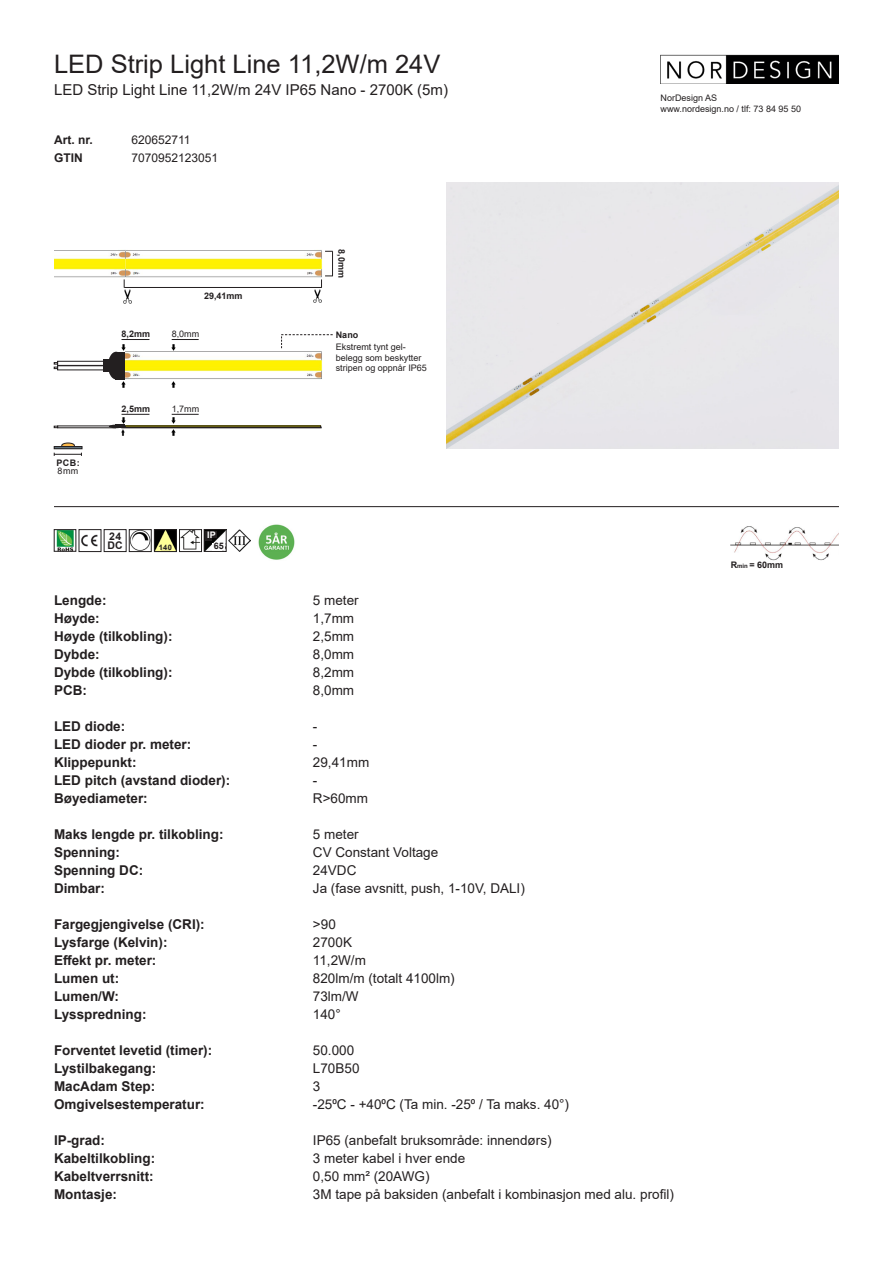
<style>
.page{position:relative;width:893px;height:1263px;background:#fff}
.page>*{position:absolute;margin:0;border:0;box-sizing:border-box;transform-origin:0 0}
.t1{font:25.5px "Arial";color:#231f20}
.t2{font:15px "Arial";color:#231f20}
.t3{font:700 13.5px "Arial";color:#231f20}
.t4{font:13.5px "Arial";color:#231f20}
.t5{font:12px "Arial";color:#231f20}
.t6{font:700 12px "Arial";color:#231f20}
.Produkt_tekst{font:700 10.5px "Arial";color:#231f20}
.Produkt_tekst-2{font:9px/10.8px "Arial";color:#231f20}
.Produkt_tekst-3{font:700 9px "Arial";color:#231f20}
.Produkt_tekst-4{font:700 9px "Arial";color:#fff}
.Produkt_tekst-5{font:700 7.5px "Arial";color:#231f20}
.s1{font-size:6px}
</style>
<div class="page">
<hr style="left:54px;top:506px;width:785px;height:1px;background:#231f20">
<img style="left:54px;top:250px;width:268px;height:27px">
<hr style="left:124px;top:287px;width:198px;height:1px;background:#231f20">
<svg style="left:124px;top:279px;width:7px;height:24px"></svg>
<svg style="left:314px;top:251px;width:19px;height:52px"></svg>
<img style="left:446px;top:183px;width:392px;height:266px">
<img style="left:125px;top:352px;width:198px;height:27px">
<div style="left:116px;top:352px;width:9px;height:27px;background:#231f20"></div>
<div style="left:108px;top:352px;width:16px;height:27px;background:#231f20;border-radius:50%"></div>
<div style="left:103px;top:359px;width:10px;height:13px;background:#231f20"></div>
<div style="left:57px;top:361px;width:47px;height:5px;border:1px solid #231f20"></div>
<svg style="left:54px;top:362px;width:4px;height:7px"></svg>
<div style="left:122px;top:427px;width:199px;height:1px;border:1px solid #231f20"></div>
<svg style="left:122px;top:381px;width:3px;height:6px"></svg>
<svg style="left:122px;top:339px;width:27px;height:11px"></svg>
<svg style="left:172px;top:381px;width:3px;height:6px"></svg>
<svg style="left:172px;top:339px;width:27px;height:11px"></svg>
<svg style="left:172px;top:414px;width:27px;height:9px"></svg>
<svg style="left:109px;top:414px;width:40px;height:22px"></svg>
<svg style="left:172px;top:430px;width:3px;height:6px"></svg>
<svg style="left:281px;top:334px;width:52px;height:14px"></svg>
<div style="left:62px;top:443px;width:12px;height:5px;background:#fcb94b;border-radius:50%"></div>
<div style="left:62px;top:443px;width:13px;height:5px;border:1px solid #231f20;border-radius:50%"></div>
<div style="left:54px;top:446px;width:28px;height:3px;border:1px solid #231f20"></div>
<svg style="left:54px;top:453px;width:28px;height:3px"></svg>
<img style="left:730px;top:526px;width:109px;height:34px">
<img style="left:660px;top:55px;width:179px;height:29px">
<img style="left:229px;top:529px;width:22px;height:23px">
<img style="left:206px;top:531px;width:18px;height:19px">
<div style="left:204px;top:529px;width:22px;height:23px;border:1px solid #231f20"></div>
<div style="left:206px;top:532px;width:11px;height:6px;background:#231f20"></div>
<svg style="left:206px;top:538px;width:6px;height:3px"></svg>
<div style="left:216px;top:542px;width:9px;height:8px;background:#fff"></div>
<div style="left:214px;top:542px;width:9px;height:8px;background:#fff"></div>
<div style="left:212px;top:543px;width:10px;height:8px;background:#fff"></div>
<img style="left:181px;top:531px;width:19px;height:19px">
<div style="left:179px;top:529px;width:23px;height:23px;border:1px solid #231f20"></div>
<img style="left:131px;top:531px;width:18px;height:19px">
<div style="left:129px;top:529px;width:22px;height:23px;border:1px solid #231f20"></div>
<img style="left:156px;top:531px;width:19px;height:19px">
<div style="left:154px;top:529px;width:23px;height:23px;border:1px solid #231f20"></div>
<svg style="left:161px;top:547px;width:9px;height:4px"></svg>
<img style="left:81px;top:534px;width:17px;height:13px">
<div style="left:79px;top:529px;width:22px;height:23px;border:1px solid #231f20"></div>
<div style="left:104px;top:529px;width:22px;height:23px;border:1px solid #231f20"></div>
<img style="left:56px;top:531px;width:18px;height:18px">
<div style="left:54px;top:529px;width:22px;height:22px;border:1px solid #231f20"></div>
<img style="left:258px;top:524px;width:37px;height:36px">
<p class="t1" style="left:54px;top:46px;width:388px">LED Strip Light Line 11,2W/m 24V</p>
<p class="t2" style="left:54px;top:80px;width:396px">LED Strip Light Line 11,2W/m 24V IP65 Nano - 2700K (5m)</p>
<p class="t6" style="left:54px;top:131px;width:40px">Art. nr.</p>
<p class="t5" style="left:131px;top:131px;width:61px">620652711</p>
<p class="t6" style="left:54px;top:150px;width:30px">GTIN</p>
<p class="t5" style="left:131px;top:150px;width:88px">7070952123051</p>
<p class="Produkt_tekst-3" style="left:204px;top:290px;width:40px">29,41mm</p>
<p class="Produkt_tekst-3" style="left:122px;top:328px;width:30px">8,2mm</p>
<p class="Produkt_tekst-2" style="left:172px;top:328px;width:29px">8,0mm</p>
<p class="Produkt_tekst-3" style="left:56px;top:456px;width:25px">PCB:</p>
<p class="Produkt_tekst-2" style="left:58px;top:466px;width:22px">8mm</p>
<p class="Produkt_tekst-3" style="left:122px;top:402px;width:30px">2,5mm</p>
<p class="Produkt_tekst-2" style="left:172px;top:403px;width:29px">1,7mm</p>
<p class="Produkt_tekst" style="left:109px;top:528px;width:14px">24</p>
<p class="Produkt_tekst" style="left:108px;top:538px;width:17px">DC</p>
<p class="Produkt_tekst-4" style="left:207px;top:528px;width:10px">IP</p>
<p class="Produkt_tekst-5" style="left:159px;top:542px;width:15px">140</p>
<p class="Produkt_tekst-3" style="left:214px;top:540px;width:12px">65</p>
<p class="Produkt_tekst-3" style="left:348px;top:249px;width:30px;rotate:90deg">8,0mm</p>
<p class="Produkt_tekst-3" style="left:336px;top:328px;width:24px">Nano</p>
<p class="Produkt_tekst-2" style="left:336px;top:341px;width:72px">Ekstremt tynt gel-</p>
<p class="Produkt_tekst-2" style="left:336px;top:352px;width:93px">belegg som beskytter stripen og oppnår IP65</p>
<p class="Produkt_tekst-2" style="left:660px;top:93px;width:58px">NorDesign AS</p>
<p class="Produkt_tekst-2" style="left:660px;top:104px;width:142px">www.nordesign.no / tlf: 73 84 95 50</p>
<p class="Produkt_tekst-3" style="left:731px;top:559px;width:54px">R<span class="s1">min</span> = 60mm</p>
<p class="t3" style="left:54px;top:591px;width:54px">Lengde:</p>
<p class="t3" style="left:54px;top:609px;width:47px">Høyde:</p>
<p class="t3" style="left:54px;top:627px;width:120px">Høyde (tilkobling):</p>
<p class="t3" style="left:54px;top:645px;width:47px">Dybde:</p>
<p class="t3" style="left:54px;top:663px;width:120px">Dybde (tilkobling):</p>
<p class="t3" style="left:54px;top:681px;width:34px">PCB:</p>
<p class="t3" style="left:54px;top:717px;width:73px">LED diode:</p>
<p class="t3" style="left:54px;top:735px;width:139px">LED dioder pr. meter:</p>
<p class="t3" style="left:54px;top:753px;width:84px">Klippepunkt:</p>
<p class="t3" style="left:54px;top:771px;width:178px">LED pitch (avstand dioder):</p>
<p class="t3" style="left:54px;top:789px;width:95px">Bøyediameter:</p>
<p class="t3" style="left:54px;top:825px;width:171px">Maks lengde pr. tilkobling:</p>
<p class="t3" style="left:54px;top:843px;width:68px">Spenning:</p>
<p class="t3" style="left:54px;top:861px;width:91px">Spenning DC:</p>
<p class="t3" style="left:54px;top:879px;width:53px">Dimbar:</p>
<p class="t3" style="left:54px;top:915px;width:152px">Fargegjengivelse (CRI):</p>
<p class="t3" style="left:54px;top:933px;width:115px">Lysfarge (Kelvin):</p>
<p class="t3" style="left:54px;top:951px;width:104px">Effekt pr. meter:</p>
<p class="t3" style="left:54px;top:969px;width:67px">Lumen ut:</p>
<p class="t3" style="left:54px;top:987px;width:66px">Lumen/W:</p>
<p class="t3" style="left:54px;top:1005px;width:94px">Lysspredning:</p>
<p class="t3" style="left:54px;top:1041px;width:160px">Forventet levetid (timer):</p>
<p class="t3" style="left:54px;top:1059px;width:104px">Lystilbakegang:</p>
<p class="t3" style="left:54px;top:1077px;width:103px">MacAdam Step:</p>
<p class="t3" style="left:54px;top:1095px;width:152px">Omgivelsestemperatur:</p>
<p class="t3" style="left:54px;top:1131px;width:53px">IP-grad:</p>
<p class="t3" style="left:54px;top:1149px;width:103px">Kabeltilkobling:</p>
<p class="t3" style="left:54px;top:1167px;width:101px">Kabeltverrsnitt:</p>
<p class="t3" style="left:54px;top:1185px;width:65px">Montasje:</p>
<p class="t4" style="left:313px;top:591px;width:47px">5 meter</p>
<p class="t4" style="left:313px;top:609px;width:43px">1,7mm</p>
<p class="t4" style="left:313px;top:627px;width:43px">2,5mm</p>
<p class="t4" style="left:313px;top:645px;width:43px">8,0mm</p>
<p class="t4" style="left:313px;top:663px;width:43px">8,2mm</p>
<p class="t4" style="left:313px;top:681px;width:43px">8,0mm</p>
<p class="t4" style="left:313px;top:717px;width:6px">-</p>
<p class="t4" style="left:313px;top:735px;width:6px">-</p>
<p class="t4" style="left:313px;top:753px;width:58px">29,41mm</p>
<p class="t4" style="left:313px;top:771px;width:6px">-</p>
<p class="t4" style="left:313px;top:789px;width:57px">R&gt;60mm</p>
<p class="t4" style="left:313px;top:825px;width:47px">5 meter</p>
<p class="t4" style="left:313px;top:843px;width:127px">CV Constant Voltage</p>
<p class="t4" style="left:313px;top:861px;width:45px">24VDC</p>
<p class="t4" style="left:313px;top:879px;width:213px">Ja (fase avsnitt, push, 1-10V, DALI)</p>
<p class="t4" style="left:313px;top:915px;width:24px">&gt;90</p>
<p class="t4" style="left:313px;top:933px;width:41px">2700K</p>
<p class="t4" style="left:313px;top:951px;width:55px">11,2W/m</p>
<p class="t4" style="left:313px;top:969px;width:143px">820lm/m (totalt 4100lm)</p>
<p class="t4" style="left:313px;top:987px;width:47px">73lm/W</p>
<p class="t4" style="left:313px;top:1005px;width:29px">140°</p>
<p class="t4" style="left:313px;top:1041px;width:43px">50.000</p>
<p class="t4" style="left:313px;top:1059px;width:48px">L70B50</p>
<p class="t4" style="left:313px;top:1077px;width:9px">3</p>
<p class="t4" style="left:313px;top:1095px;width:258px">-25⁰C - +40⁰C (Ta min. -25⁰ / Ta maks. 40°)</p>
<p class="t4" style="left:313px;top:1131px;width:240px">IP65 (anbefalt bruksområde: innendørs)</p>
<p class="t4" style="left:313px;top:1149px;width:154px">3 meter kabel i hver ende</p>
<p class="t4" style="left:313px;top:1167px;width:118px">0,50 mm² (20AWG)</p>
<p class="t4" style="left:313px;top:1185px;width:362px">3M tape på baksiden (anbefalt i kombinasjon med alu. profil)</p>
</div>
